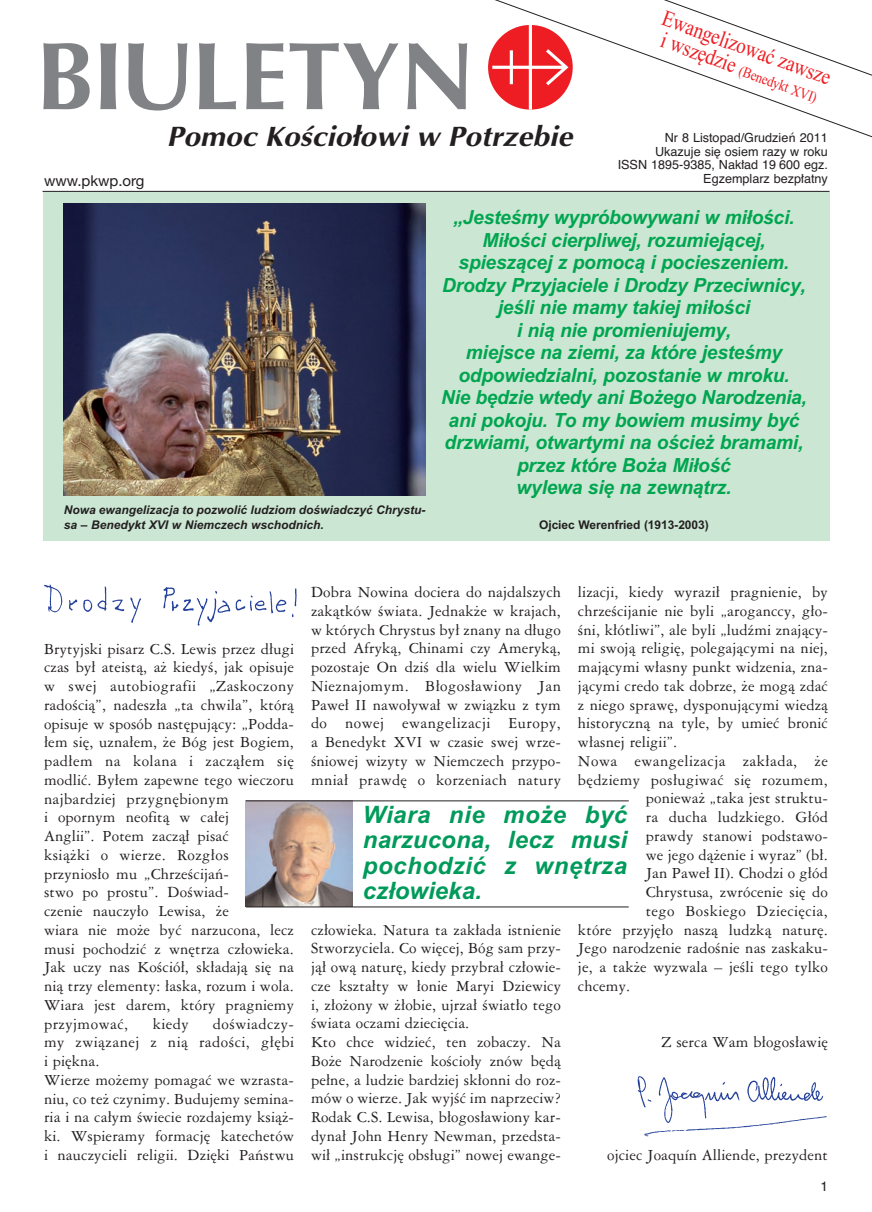
<style>
.page{position:relative;width:872px;height:1212px;background:#fff}
.page>*{position:absolute;margin:0;border:0;box-sizing:border-box;transform-origin:0 0}
.t1{font:28.05px "Optima Bold Italic Pl";color:#231f20;scale:1.06 1}
.t2{font:italic 700 24px/25.5px "Arial";letter-spacing:.005em;color:#009a5a;text-align:justify}
.t3{font:22.5px "Times New Roman";color:#ee1d23;scale:.85 1}
.t4{font:italic 700 19.5px/22.5px "Arial";letter-spacing:-.01em;color:#00a54f;text-align:center}
.t5{font:16.5px/18.8px "Ameri Garmnd EU";letter-spacing:.01em;color:#231f20}
.t6{font:16.5px "Ameri Garmnd EU";letter-spacing:.03em;color:#231f20}
.t7{font:15px "Times New Roman";color:#ee1d23;scale:.85 1}
.t8{font:15px "Helvetica Neue";color:#231f20}
.t9{font:13.5px "Helvetica";color:#231f20}
.t10{font:12px/13.5px "Helvetica Roman PL";color:#231f20;text-align:right}
.t11{font:italic 700 12px/15px "Arial";color:#231f20}
.t12{font:12px "Arial Bold MT OTF";letter-spacing:-.005em;color:#231f20}
.s1{font-size:22.5px}
.s2{font-family:"Lucida Grande"}
</style>
<div class="page">
<div style="left:43px;top:191px;width:786px;height:350px;background:#cbe6d3"></div>
<svg style="left:43px;top:43px;width:47px;height:66px"></svg>
<svg style="left:100px;top:43px;width:16px;height:66px"></svg>
<svg style="left:128px;top:43px;width:59px;height:68px"></svg>
<svg style="left:199px;top:43px;width:37px;height:66px"></svg>
<svg style="left:246px;top:43px;width:37px;height:66px"></svg>
<svg style="left:289px;top:43px;width:109px;height:66px"></svg>
<svg style="left:407px;top:43px;width:43px;height:66px"></svg>
<hr style="left:43px;top:191px;width:786px;height:1px;background:#231f20">
<img style="left:44px;top:584px;width:253px;height:42px">
<img style="left:246px;top:801px;width:106px;height:105px">
<hr style="left:246px;top:800px;width:383px;height:1px;background:#231f20">
<hr style="left:246px;top:906px;width:383px;height:1px;background:#231f20">
<svg style="left:450px;top:0;width:422px;height:138px"></svg>
<img style="left:637px;top:1076px;width:190px;height:61px">
<img style="left:64px;top:204px;width:361px;height:292px">
<p class="t3" style="left:668px;top:4px;width:211px;rotate:20deg">Ewangelizować zawsze</p>
<p class="t7" style="left:664px;top:33px;width:196px;rotate:20deg"><span class="s1">i wszędzie</span> (Benedykt XVI)</p>
<p class="t1" style="left:167px;top:120px;width:384px">Pomoc KoÊcio∏owi w Potrzebie</p>
<p class="t10" style="left:617px;top:131px;width:212px">Nr 8 Listopad/Grudzie<span class="s2">ń</span> 2011<br>Ukazuje si´ osiem razy w roku<br>ISSN 1895-9385, Nak∏ad 19 600 egz.<br>Egzemplarz bezp∏atny</p>
<p class="t4" style="left:441px;top:206px;width:367px">„Jesteśmy wypróbowywani w miłości.<br>Miłości cierpliwej, rozumiejącej, spieszącej z pomocą i pocieszeniem.<br>Drodzy Przyjaciele i Drodzy Przeciwnicy, jeśli nie mamy takiej miłości<br>i nią nie promieniujemy,<br>miejsce na ziemi, za które jesteśmy odpowiedzialni, pozostanie w mroku.<br>Nie będzie wtedy ani Bożego Narodzenia, ani pokoju. To my bowiem musimy być drzwiami, otwartymi na oścież bramami, przez które Boża Miłość<br>wylewa się na zewnątrz.</p>
<p class="t12" style="left:539px;top:518px;width:171px">Ojciec Werenfried (1913-2003)</p>
<p class="t8" style="left:44px;top:172px;width:102px">www.pkwp.org</p>
<p class="t11" style="left:64px;top:502px;width:363px">Nowa ewangelizacja to pozwolić ludziom doświadczyć Chrystu&shy;sa – Benedykt XVI w Niemczech wschodnich.</p>
<p class="t5" style="left:44px;top:639px;width:251px">Brytyjski pisarz C.S. Lewis przez długi czas był ateistą, aż kiedyś, jak opisuje w swej autobiografii „Zaskoczony radością”, nadeszła „ta chwila”, którą opisuje w sposób następujący: „Podda&shy;łem się, uznałem, że Bóg jest Bogiem, padłem na kolana i zacząłem się modlić. Byłem zapewne tego wieczoru najbardziej przygnębionym<br>i opornym neofitą w całej<br>Anglii”. Potem zaczął pisać<br>książki o wierze. Rozgłos przyniosło mu „Chrześcijań-<br>stwo po prostu”. Doświad-<br>czenie nauczyło Lewisa, że<br>wiara nie może być narzucona, lecz musi pochodzić z wnętrza człowieka.<br>Jak uczy nas Kościół, składają się na nią trzy elementy: łaska, rozum i wola.<br>Wiara jest darem, który pragniemy przyjmować,</p>
<p class="t5" style="left:153px;top:1014px;width:37px">kiedy</p>
<p class="t5" style="left:44px;top:1014px;width:251px;text-indent:169px">doświadczy&shy;my związanej z nią radości, głębi i piękna.<br>Wierze możemy pomagać we wzrasta&shy;niu, co też czynimy. Budujemy semina&shy;ria i na całym świecie rozdajemy książ&shy;ki. Wspieramy formację katechetów i nauczycieli religii. Dzięki Państwu</p>
<p class="t5" style="left:578px;top:582px;width:251px">lizacji, kiedy wyraził pragnienie, by</p>
<p class="t5" style="left:578px;top:601px;width:251px">chrześcijanie nie byli „aroganccy, gło-</p>
<p class="t5" style="left:578px;top:620px;width:251px">śni, kłótliwi”, ale byli „ludźmi znający-</p>
<p class="t5" style="left:578px;top:638px;width:251px">mi swoją religię, polegającymi na niej,</p>
<p class="t5" style="left:578px;top:657px;width:251px">mającymi własny punkt widzenia, zna-</p>
<p class="t5" style="left:578px;top:676px;width:251px">jącymi credo tak dobrze, że mogą zdać</p>
<p class="t5" style="left:578px;top:695px;width:251px">z niego sprawę, dysponującymi wiedzą</p>
<p class="t5" style="left:578px;top:713px;width:251px">historyczną na tyle, by umieć bronić</p>
<p class="t5" style="left:578px;top:732px;width:101px">własnej religii”.</p>
<p class="t6" style="left:578px;top:751px;width:251px">Nowa ewangelizacja zakłada, że</p>
<p class="t5" style="left:578px;top:770px;width:251px">będziemy posługiwać się rozumem,</p>
<p class="t5" style="left:646px;top:788px;width:184px">ponieważ „taka jest struktu-</p>
<p class="t5" style="left:646px;top:807px;width:184px">ra ducha ludzkiego. Głód</p>
<p class="t5" style="left:646px;top:826px;width:184px">prawdy stanowi podstawo-</p>
<p class="t5" style="left:646px;top:845px;width:184px">we jego dążenie i wyraz” (bł.</p>
<p class="t5" style="left:646px;top:863px;width:184px">Jan Paweł II). Chodzi o głód</p>
<p class="t5" style="left:646px;top:882px;width:184px">Chrystusa, zwrócenie się do</p>
<p class="t6" style="left:646px;top:901px;width:184px">tego Boskiego Dziecięcia,</p>
<p class="t5" style="left:578px;top:920px;width:251px">które przyjęło naszą ludzką naturę.</p>
<p class="t5" style="left:578px;top:938px;width:251px">Jego narodzenie radośnie nas zaskaku-</p>
<p class="t5" style="left:578px;top:957px;width:251px">je, a także wyzwala – jeśli tego tylko</p>
<p class="t5" style="left:578px;top:976px;width:54px">chcemy.</p>
<p class="t5" style="left:311px;top:582px;width:251px;text-align:justify">Dobra Nowina dociera do najdalszych zakątków świata. Jednakże w krajach, w których Chrystus był znany na długo przed Afryką, Chinami czy Ameryką, pozostaje On dziś dla wielu Wielkim Nieznajomym. Błogosławiony Jan Paweł II nawoływał w związku z tym do nowej ewangelizacji Europy, a Benedykt XVI w czasie swej wrze&shy;śniowej wizyty w Niemczech przypo&shy;mniał prawdę o korzeniach natury</p>
<p class="t2" style="left:363px;top:802px;width:266px">Wiara nie może być narzucona, lecz musi pochodzić z wnętrza człowieka.</p>
<p class="t5" style="left:311px;top:920px;width:251px">człowieka. Natura ta zakłada istnienie Stworzyciela. Co więcej, Bóg sam przy&shy;jął ową naturę, kiedy przybrał człowie&shy;cze kształty w łonie Maryi Dziewicy i, złożony w żłobie, ujrzał światło tego świata oczami dziecięcia.<br>Kto chce widzieć, ten zobaczy. Na Boże Narodzenie kościoły znów będą pełne, a ludzie bardziej skłonni do roz&shy;mów o wierze. Jak wyjść im naprzeciw?<br>Rodak C.S. Lewisa, błogosławiony kar&shy;dynał John Henry Newman, przedsta&shy;wił „instrukcję obsługi” nowej ewange-</p>
<p class="t5" style="left:661px;top:1032px;width:168px">Z serca Wam błogosławię</p>
<p class="t5" style="left:607px;top:1145px;width:222px">ojciec Joaquín Alliende, prezydent</p>
<p class="t9" style="left:820px;top:1179px;width:9px">1</p>
</div>
